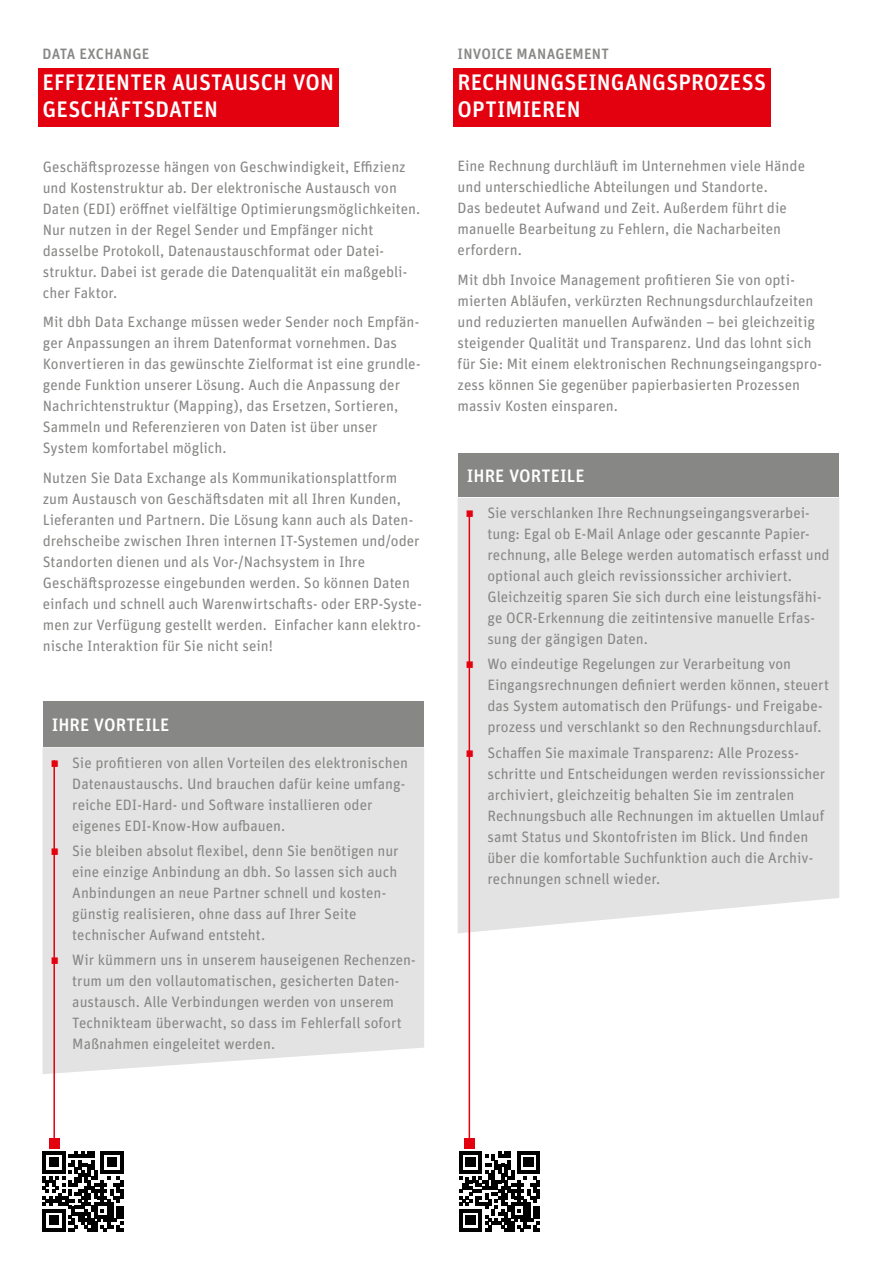
<style>
.page{position:relative;width:893px;height:1263px;background:#fff}
.page>*{position:absolute;margin:0;border:0;box-sizing:border-box;transform-origin:0 0}
.t1{font:500 22.5px/27px "Unit O Tdbh";letter-spacing:.005em;color:#fff}
.t2{font:500 18px "Unit O Tdbh";letter-spacing:.005em;color:#fff}
.t3{font:15px/21px "Unit O Tdbh";color:#878786}
.t4{font:500 15px "Unit O Tdbh";letter-spacing:.015em;color:#878786}
.s1{color:#e3000f}
</style>
<div class="page">
<div style="left:43px;top:747px;width:381px;height:327px;background:#e3e3e3"></div>
<div style="left:43px;top:701px;width:381px;height:45px;background:#878786"></div>
<div style="left:49px;top:1138px;width:11px;height:10px;background:#e3000f"></div>
<hr style="left:53px;top:760px;width:2px;height:384px;background:#e3000f">
<div style="left:38px;top:68px;width:300px;height:58px;background:#e3000f"></div>
<div style="left:453px;top:68px;width:317px;height:58px;background:#e3000f"></div>
<div style="left:458px;top:498px;width:381px;height:435px;background:#e3e3e3"></div>
<div style="left:458px;top:453px;width:381px;height:44px;background:#878786"></div>
<div style="left:464px;top:1138px;width:11px;height:10px;background:#e3000f"></div>
<hr style="left:469px;top:512px;width:1px;height:632px;background:#e3000f">
<svg style="left:43px;top:1151px;width:80px;height:80px"></svg>
<svg style="left:459px;top:1151px;width:81px;height:80px"></svg>
<p class="t4" style="left:43px;top:44px;width:108px">DATA EXCHANGE</p>
<h1 class="t1" style="left:43px;top:69px;width:293px">EFFIZIENTER AUSTAUSCH VON<br>GESCHÄFTSDATEN</h1>
<p class="t3" style="left:43px;top:156px;width:379px">Geschäftsprozesse hängen von Geschwindigkeit, Effizienz und Kostenstruktur ab. Der elektronische Austausch von Daten (EDI) eröffnet vielfältige Optimierungsmöglichkeiten.<br>Nur nutzen in der Regel Sender und Empfänger nicht dasselbe Protokoll, Datenaustauschformat oder Datei&shy;struktur. Dabei ist gerade die Datenqualität ein maßgebli&shy;cher Faktor.</p>
<p class="t3" style="left:43px;top:311px;width:379px">Mit dbh Data Exchange müssen weder Sender noch Empfän&shy;ger Anpassungen an ihrem Datenformat vornehmen. Das Konvertieren in das gewünschte Zielformat ist eine grundle&shy;gende Funktion unserer Lösung. Auch die Anpassung der Nachrichtenstruktur (Mapping), das Ersetzen, Sortieren, Sammeln und Referenzieren von Daten ist über unser System komfortabel möglich.</p>
<p class="t3" style="left:43px;top:467px;width:381px">Nutzen Sie Data Exchange als Kommunikationsplattform zum Austausch von Geschäftsdaten mit all Ihren Kunden, Lieferanten und Partnern. Die Lösung kann auch als Daten&shy;drehscheibe zwischen Ihren internen IT-Systemen und/oder Standorten dienen und als Vor-/Nachsystem in Ihre Geschäftsprozesse eingebunden werden. So können Daten einfach und schnell auch Warenwirtschafts- oder ERP-Syste&shy;men zur Verfügung gestellt werden. Einfacher kann elektro&shy;nische Interaktion für Sie nicht sein!</p>
<p class="t2" style="left:52px;top:713px;width:119px">IHRE VORTEILE</p>
<p class="t3" style="left:72px;top:752px;width:337px;text-indent:-21px"><span class="s1">•</span> Sie profitieren von allen Vorteilen des elektronischen Datenaustauschs. Und brauchen dafür keine umfang&shy;reiche EDI-Hard- und Software installieren oder eigenes EDI-Know-How aufbauen.</p>
<p class="t3" style="left:72px;top:840px;width:328px;text-indent:-21px"><span class="s1">•</span> Sie bleiben absolut flexibel, denn Sie benötigen nur eine einzige Anbindung an dbh. So lassen sich auch Anbindungen an neue Partner schnell und kosten&shy;günstig realisieren, ohne dass auf Ihrer Seite technischer Aufwand entsteht.</p>
<p class="t3" style="left:72px;top:949px;width:345px;text-indent:-21px"><span class="s1">•</span> Wir kümmern uns in unserem hauseigenen Rechenzen&shy;trum um den vollautomatischen, gesicherten Daten&shy;austausch. Alle Verbindungen werden von unserem Technikteam überwacht, so dass im Fehlerfall sofort Maßnahmen eingeleitet werden.</p>
<p class="t4" style="left:458px;top:44px;width:153px">INVOICE MANAGEMENT</p>
<h1 class="t1" style="left:458px;top:69px;width:310px">RECHNUNGSEINGANGSPROZESS<br>OPTIMIEREN</h1>
<p class="t3" style="left:458px;top:155px;width:349px">Eine Rechnung durchläuft im Unternehmen viele Hände und unterschiedliche Abteilungen und Standorte.<br>Das bedeutet Aufwand und Zeit. Außerdem führt die manuelle Bearbeitung zu Fehlern, die Nacharbeiten erfordern.</p>
<p class="t3" style="left:458px;top:269px;width:366px">Mit dbh Invoice Management profitieren Sie von opti&shy;mierten Abläufen, verkürzten Rechnungsdurchlaufzeiten und reduzierten manuellen Aufwänden – bei gleichzeitig steigender Qualität und Transparenz. Und das lohnt sich für Sie: Mit einem elektronischen Rechnungseingangspro&shy;zess können Sie gegenüber papierbasierten Prozessen massiv Kosten einsparen.</p>
<p class="t2" style="left:467px;top:464px;width:119px">IHRE VORTEILE</p>
<p class="t3" style="left:487px;top:502px;width:344px;text-indent:-21px"><span class="s1">•</span> Sie verschlanken Ihre Rechnungseingangsverarbei&shy;tung: Egal ob E-Mail Anlage oder gescannte Papier&shy;rechnung, alle Belege werden automatisch erfasst und optional auch gleich revissionssicher archiviert.<br>Gleichzeitig sparen Sie sich durch eine leistungsfähi&shy;ge OCR-Erkennung die zeitintensive manuelle Erfas&shy;sung der gängigen Daten.</p>
<p class="t3" style="left:487px;top:653px;width:343px;text-indent:-21px"><span class="s1">•</span> Wo eindeutige Regelungen zur Verarbeitung von Eingangsrechnungen definiert werden können, steuert das System automatisch den Prüfungs- und Freigabe&shy;prozess und verschlankt so den Rechnungsdurchlauf.</p>
<p class="t3" style="left:487px;top:742px;width:339px;text-indent:-21px"><span class="s1">•</span> Schaffen Sie maximale Transparenz: Alle Prozess&shy;schritte und Entscheidungen werden revissionssicher archiviert, gleichzeitig behalten Sie im zentralen Rechnungsbuch alle Rechnungen im aktuellen Umlauf samt Status und Skontofristen im Blick. Und finden über die komfortable Suchfunktion auch die Archiv&shy;rechnungen schnell wieder.</p>
</div>
